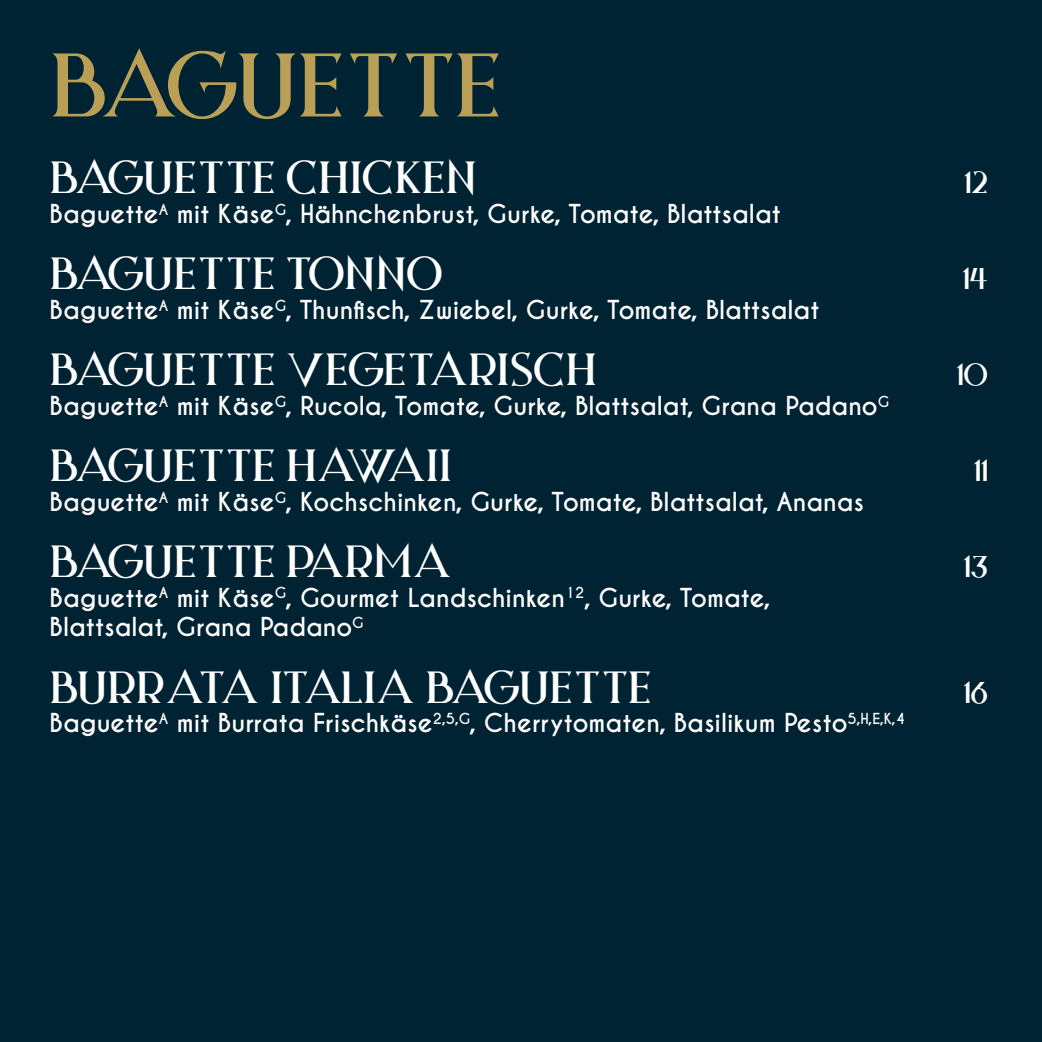
<style>
.page{position:relative;width:1042px;height:1042px;background:#002333}
.page>*{position:absolute;margin:0;border:0;box-sizing:border-box;transform-origin:0 0}
.t1{font:84px "Night Zone";letter-spacing:-.02em;color:#baa057}
.t2{font:42px "Night Zone";letter-spacing:-.015em;color:#fff}
.t3{font:28px "Night Zone";color:#fff}
.t4{font:700 24.5px/29.4px "Caviar Dreams";color:#fff}
</style>
<div class="page">
<h1 class="t1" style="left:50px;top:30px;width:453px">BAGUETTE</h1>
<h2 class="t2" style="left:50px;top:150px;width:429px">BAGUETTE CHICKEN</h2>
<p class="t4" style="left:50px;top:200px;width:733px">Baguette<sup>A</sup> mit Käse<sup>G</sup>, Hähnchenbrust, Gurke, Tomate, Blattsalat</p>
<h2 class="t2" style="left:50px;top:246px;width:395px">BAGUETTE TONNO</h2>
<p class="t4" style="left:50px;top:296px;width:771px">Baguette<sup>A</sup> mit Käse<sup>G</sup>, Thunfisch, Zwiebel, Gurke, Tomate, Blattsalat</p>
<h2 class="t2" style="left:50px;top:342px;width:549px">BAGUETTE VEGETARISCH</h2>
<p class="t4" style="left:50px;top:391px;width:841px">Baguette<sup>A</sup> mit Käse<sup>G</sup>, Rucola, Tomate, Gurke, Blattsalat, Grana Padano<sup>G</sup></p>
<h2 class="t2" style="left:50px;top:438px;width:404px">BAGUETTE HAWAII</h2>
<p class="t4" style="left:50px;top:487px;width:816px">Baguette<sup>A</sup> mit Käse<sup>G</sup>, Kochschinken, Gurke, Tomate, Blattsalat, Ananas</p>
<h2 class="t2" style="left:50px;top:534px;width:404px">BAGUETTE PARMA</h2>
<p class="t4" style="left:50px;top:583px;width:722px">Baguette<sup>A</sup> mit Käse<sup>G</sup>, Gourmet Landschinken<sup>12</sup>, Gurke, Tomate,<br>Blattsalat, Grana Padano<sup>G</sup></p>
<h2 class="t2" style="left:50px;top:659px;width:603px">BURRATA ITALIA BAGUETTE</h2>
<p class="t4" style="left:50px;top:709px;width:857px">Baguette<sup>A</sup> mit Burrata Frischkäse<sup>2,5,G</sup>, Cherrytomaten, Basilikum Pesto<sup>5,H,E,K,4</sup></p>
<p class="t3" style="left:964px;top:165px;width:25px">12</p>
<p class="t3" style="left:962px;top:260px;width:27px">14</p>
<p class="t3" style="left:956px;top:356px;width:33px">10</p>
<p class="t3" style="left:974px;top:452px;width:15px">11</p>
<p class="t3" style="left:963px;top:548px;width:26px">13</p>
<p class="t3" style="left:963px;top:673px;width:26px">16</p>
</div>
